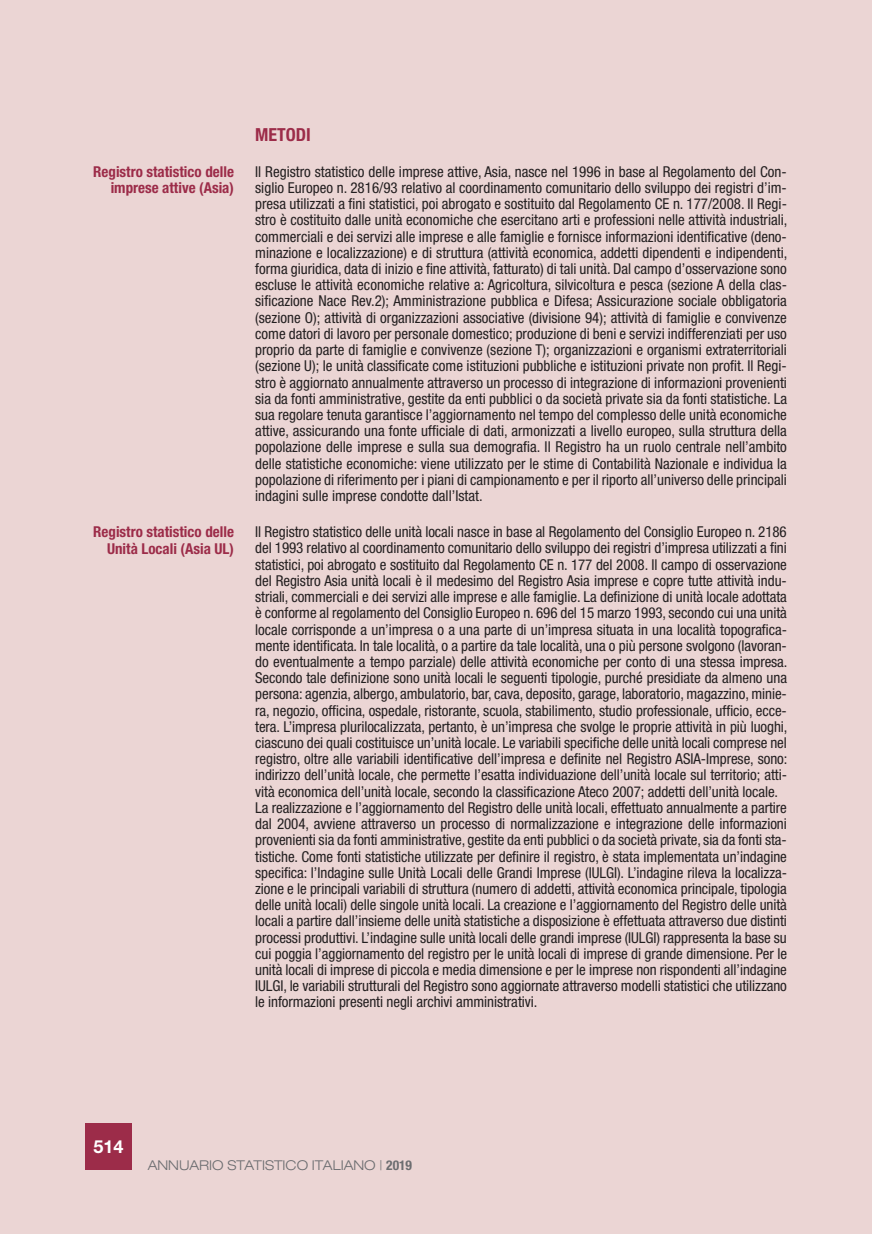
<style>
.page{position:relative;width:872px;height:1234px;background:#fff}
.page>*{position:absolute;margin:0;border:0;box-sizing:border-box;transform-origin:0 0}
.t1{font:700 condensed 18px "Helvetica Neue LT Std";color:#9c2c49}
.t2{font:700 18px "Helvetica Neue LT Std";color:#fff}
.t3{font:condensed 15px/16.2px "Helvetica Neue LT Std";letter-spacing:-.005em;color:#231f20;text-align:justify}
.t4{font:700 condensed 15px/16.5px "Helvetica Neue LT Std";color:#9c2c49;text-align:right}
.t5{font:300 expanded 13.5px "Helvetica Neue LT Std";color:#6c6d70}
.s1{font-weight:700;font-stretch:condensed}
</style>
<div class="page">
<div style="left:0;top:0;width:872px;height:1233px;background:#ebd5d4"></div>
<div style="left:85px;top:1123px;width:47px;height:46px;background:#9c2c49"></div>
<p class="t1" style="left:255px;top:123px;width:57px">METODI</p>
<p class="t4" style="left:93px;top:163px;width:142px">Registro statistico delle imprese attive (Asia)</p>
<p class="t3" style="left:255px;top:163px;width:534px">Il Registro statistico delle imprese attive, Asia, nasce nel 1996 in base al Regolamento del Con&shy;siglio Europeo n. 2816/93 relativo al coordinamento comunitario dello sviluppo dei registri d’im&shy;presa utilizzati a fini statistici, poi abrogato e sostituito dal Regolamento CE n. 177/2008. Il Regi&shy;stro è costituito dalle unità economiche che esercitano arti e professioni nelle attività industriali, commerciali e dei servizi alle imprese e alle famiglie e fornisce informazioni identificative (deno&shy;minazione e localizzazione) e di struttura (attività economica, addetti dipendenti e indipendenti, forma giuridica, data di inizio e fine attività, fatturato) di tali unità. Dal campo d’osservazione sono escluse le attività economiche relative a: Agricoltura, silvicoltura e pesca (sezione A della clas&shy;sificazione Nace Rev.2); Amministrazione pubblica e Difesa; Assicurazione sociale obbligatoria (sezione O); attività di organizzazioni associative (divisione 94); attività di famiglie e convivenze come datori di lavoro per personale domestico; produzione di beni e servizi indifferenziati per uso proprio da parte di famiglie e convivenze (sezione T); organizzazioni e organismi extraterritoriali (sezione U); le unità classificate come istituzioni pubbliche e istituzioni private non profit. Il Regi&shy;stro è aggiornato annualmente attraverso un processo di integrazione di informazioni provenienti sia da fonti amministrative, gestite da enti pubblici o da società private sia da fonti statistiche. La sua regolare tenuta garantisce l’aggiornamento nel tempo del complesso delle unità economiche attive, assicurando una fonte ufficiale di dati, armonizzati a livello europeo, sulla struttura della popolazione delle imprese e sulla sua demografia. Il Registro ha un ruolo centrale nell’ambito delle statistiche economiche: viene utilizzato per le stime di Contabilità Nazionale e individua la popolazione di riferimento per i piani di campionamento e per il riporto all’universo delle principali indagini sulle imprese condotte dall’Istat.</p>
<p class="t4" style="left:93px;top:523px;width:142px">Registro statistico delle<br>Unità Locali (Asia UL)</p>
<p class="t3" style="left:255px;top:523px;width:534px;text-align:left">Il Registro statistico delle unità locali nasce in base al Regolamento del Consiglio Europeo n. 2186 del 1993 relativo al coordinamento comunitario dello sviluppo dei registri d’impresa utilizzati a fini statistici, poi abrogato e sostituito dal Regolamento CE n. 177 del 2008. Il campo di osservazione del Registro Asia unità locali è il medesimo del Registro Asia imprese e copre tutte attività indu&shy;striali, commerciali e dei servizi alle imprese e alle famiglie. La definizione di unità locale adottata è conforme al regolamento del Consiglio Europeo n. 696 del 15 marzo 1993, secondo cui una unità locale corrisponde a un’impresa o a una parte di un’impresa situata in una località topografica&shy;mente identificata. In tale località, o a partire da tale località, una o più persone svolgono (lavoran&shy;do eventualmente a tempo parziale) delle attività economiche per conto di una stessa impresa.<br>Secondo tale definizione sono unità locali le seguenti tipologie, purché presidiate da almeno una persona: agenzia, albergo, ambulatorio, bar, cava, deposito, garage, laboratorio, magazzino, minie&shy;ra, negozio, officina, ospedale, ristorante, scuola, stabilimento, studio professionale, ufficio, ecce&shy;tera. L’impresa plurilocalizzata, pertanto, è un’impresa che svolge le proprie attività in più luoghi, ciascuno dei quali costituisce un’unità locale. Le variabili specifiche delle unità locali comprese nel registro, oltre alle variabili identificative dell’impresa e definite nel Registro ASIA-Imprese, sono: indirizzo dell’unità locale, che permette l’esatta individuazione dell’unità locale sul territorio; atti&shy;vità economica dell’unità locale, secondo la classificazione Ateco 2007; addetti dell’unità locale.<br>La realizzazione e l’aggiornamento del Registro delle unità locali, effettuato annualmente a partire dal 2004, avviene attraverso un processo di normalizzazione e integrazione delle informazioni provenienti sia da fonti amministrative, gestite da enti pubblici o da società private, sia da fonti sta&shy;tistiche. Come fonti statistiche utilizzate per definire il registro, è stata implementata un’indagine specifica: l’Indagine sulle Unità Locali delle Grandi Imprese (IULGI). L’indagine rileva la localizza&shy;zione e le principali variabili di struttura (numero di addetti, attività economica principale, tipologia delle unità locali) delle singole unità locali. La creazione e l’aggiornamento del Registro delle unità locali a partire dall’insieme delle unità statistiche a disposizione è effettuata attraverso due distinti processi produttivi. L’indagine sulle unità locali delle grandi imprese (IULGI) rappresenta la base su cui poggia l’aggiornamento del registro per le unità locali di imprese di grande dimensione. Per le unità locali di imprese di piccola e media dimensione e per le imprese non rispondenti all’indagine IULGI, le variabili strutturali del Registro sono aggiornate attraverso modelli statistici che utilizzano le informazioni presenti negli archivi amministrativi.</p>
<p class="t2" style="left:93px;top:1135px;width:32px">514</p>
<p class="t5" style="left:148px;top:1157px;width:266px">ANNUARIO STATISTICO ITALIANO | <span class="s1">2019</span></p>
</div>
